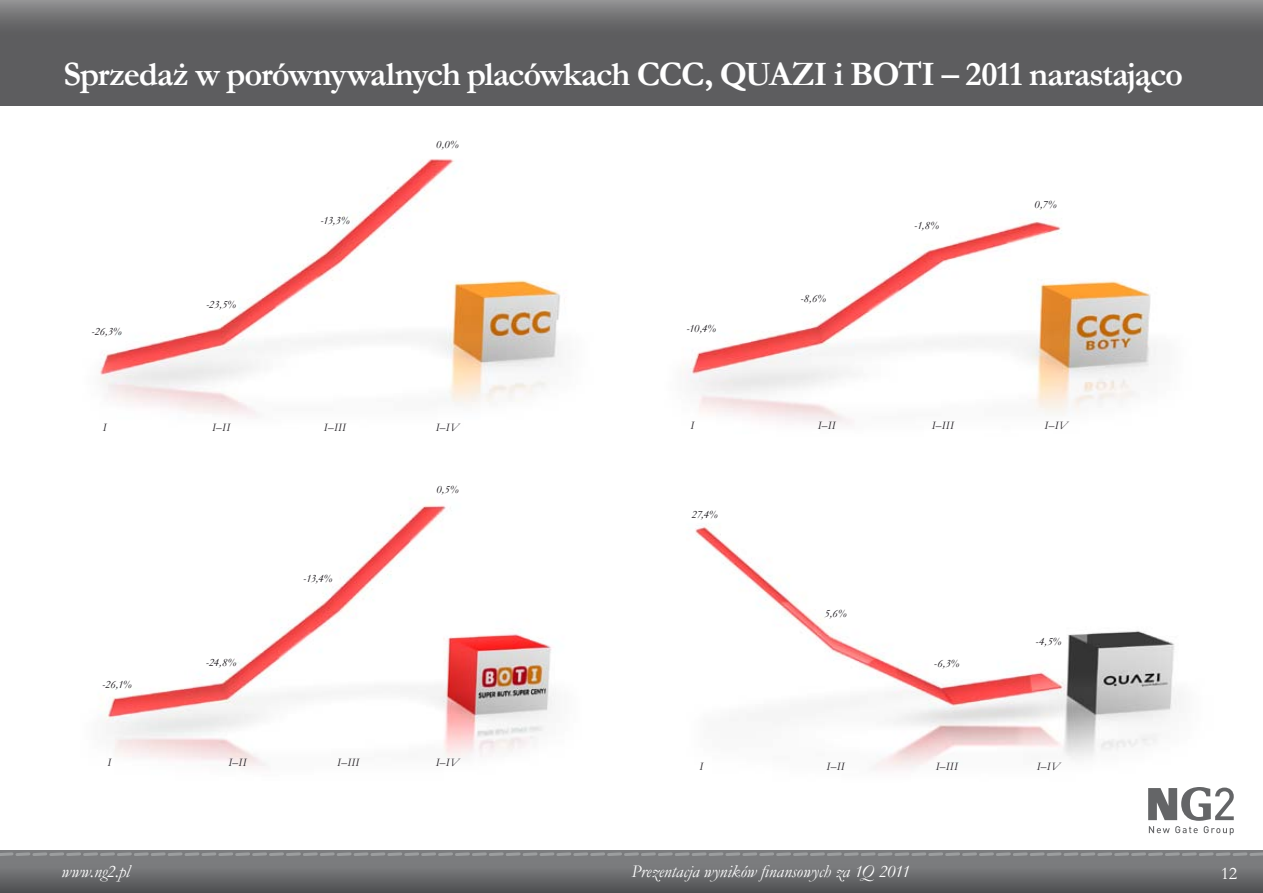
<style>
.page{position:relative;width:1263px;height:893px;background:#fff}
.page>*{position:absolute;margin:0;border:0;box-sizing:border-box;transform-origin:0 0}
.t1{font:700 34.5px "Garamond";letter-spacing:-.035em;color:#fff}
.t2{font:italic 18px "Garamond";letter-spacing:-.005em;color:#fff}
.t3{font:18px "Garamond";color:#fff}
.t4{font:italic 11.4px "Garamond";letter-spacing:.035em;color:#1a171c}
</style>
<div class="page">
<div style="left:0;top:850px;width:1263px;height:43px;background:#7b7c7e"></div>
<svg style="left:0;top:0;width:1263px;height:106px;background:#646466"></svg>
<svg style="left:0;top:873px;width:1263px;height:20px;fill:#5e5f61"></svg>
<svg style="left:0;top:852px;width:1263px;height:4px"></svg>
<svg style="left:1148px;top:787px;width:86px;height:48px"></svg>
<img style="left:99px;top:159px;width:461px;height:258px">
<img style="left:682px;top:219px;width:474px;height:206px">
<img style="left:99px;top:505px;width:456px;height:264px">
<img style="left:695px;top:525px;width:482px;height:245px">
<h1 class="t1" style="left:64px;top:51px;width:1121px">Sprzedaż w porównywalnych placówkach CCC, QUAZI i BOTI – 2011 narastająco</h1>
<p class="t4" style="left:91px;top:323px;width:32px">-26,3%</p>
<p class="t4" style="left:206px;top:296px;width:32px">-23,5%</p>
<p class="t4" style="left:320px;top:213px;width:31px">-13,3%</p>
<p class="t4" style="left:436px;top:137px;width:24px">0,0%</p>
<p class="t4" style="left:103px;top:420px;width:5px">I</p>
<p class="t4" style="left:212px;top:420px;width:19px">I–II</p>
<p class="t4" style="left:324px;top:420px;width:23px">I–III</p>
<p class="t4" style="left:436px;top:420px;width:25px">I–IV</p>
<p class="t4" style="left:102px;top:676px;width:31px">-26,1%</p>
<p class="t4" style="left:206px;top:655px;width:32px">-24,8%</p>
<p class="t4" style="left:303px;top:571px;width:30px">-13,4%</p>
<p class="t4" style="left:436px;top:482px;width:24px">0,5%</p>
<p class="t4" style="left:108px;top:755px;width:5px">I</p>
<p class="t4" style="left:228px;top:755px;width:19px">I–II</p>
<p class="t4" style="left:337px;top:755px;width:23px">I–III</p>
<p class="t4" style="left:436px;top:755px;width:25px">I–IV</p>
<p class="t4" style="left:686px;top:320px;width:31px">-10,4%</p>
<p class="t4" style="left:800px;top:290px;width:27px">-8,6%</p>
<p class="t4" style="left:914px;top:218px;width:26px">-1,8%</p>
<p class="t4" style="left:1034px;top:197px;width:24px">0,7%</p>
<p class="t4" style="left:690px;top:418px;width:5px">I</p>
<p class="t4" style="left:818px;top:418px;width:19px">I–II</p>
<p class="t4" style="left:932px;top:418px;width:23px">I–III</p>
<p class="t4" style="left:1044px;top:418px;width:25px">I–IV</p>
<p class="t4" style="left:691px;top:506px;width:28px">27,4%</p>
<p class="t4" style="left:825px;top:606px;width:23px">5,6%</p>
<p class="t4" style="left:934px;top:656px;width:27px">-6,3%</p>
<p class="t4" style="left:1035px;top:633px;width:27px">-4,5%</p>
<p class="t4" style="left:699px;top:759px;width:5px">I</p>
<p class="t4" style="left:827px;top:759px;width:19px">I–II</p>
<p class="t4" style="left:936px;top:759px;width:23px">I–III</p>
<p class="t4" style="left:1037px;top:759px;width:25px">I–IV</p>
<h2 class="t2" style="left:62px;top:859px;width:70px">www.ng2.pl</h2>
<h2 class="t2" style="left:631px;top:859px;width:280px">Prezentacja wyników finansowych za 1Q 2011</h2>
<h2 class="t3" style="left:1221px;top:861px;width:18px">12</h2>
</div>
